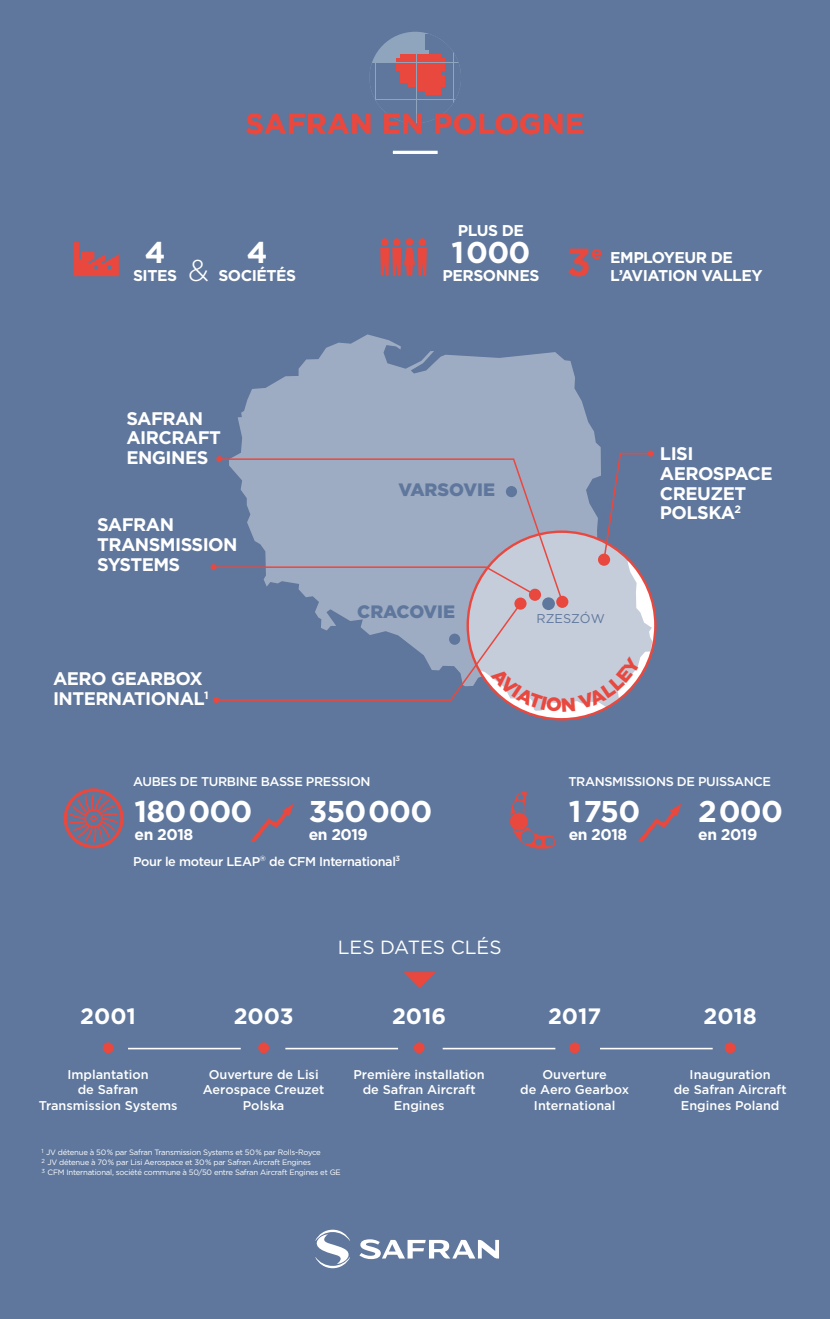
<style>
.page{position:relative;width:830px;height:1319px;background:#fff}
.page>*{position:absolute;margin:0;border:0;box-sizing:border-box;transform-origin:0 0}
.t1{font:700 39px "Gotham";color:#e9483f}
.t2{font:700 30px "Gotham";letter-spacing:-.03em;color:#fff}
.t3{font:300 30px "Gotham";color:#fff}
.t4{font:700 29.1px "Gotham";color:#e9483f}
.t5{font:700 22.2px "Gotham";color:#fff}
.t6{font:19.05px "Gotham";color:#fff}
.t7{font:700 18.45px "Gotham";color:#e9483f}
.t8{font:700 18.15px/19.6px "Gotham";letter-spacing:-.03em;color:#fff}
.t9{font:900 18px "Gotham";color:#5f779c}
.t10{font:700 15.6px "Gotham";letter-spacing:-.03em;color:#fff}
.t11{font:500 12.75px/15.3px "Gotham";color:#fff;text-align:center}
.t12{font:500 12.75px "Gotham";letter-spacing:-.03em;color:#fff}
.t13{font:12.75px "Gotham";color:#5f779c}
.t14{font:7.8px/9.9px "Gotham";letter-spacing:-.03em;color:#fff}
</style>
<div class="page">
<div style="left:0;top:0;width:829px;height:1318px;background:#5f779c"></div>
<svg style="left:238px;top:334px;width:363px;height:116px;fill:#9eacc3"></svg>
<svg style="left:359px;top:1239px;width:140px;height:19px"></svg>
<svg style="left:315px;top:1229px;width:35px;height:38px"></svg>
<svg style="left:369px;top:32px;width:92px;height:91px"></svg>
<hr style="left:392px;top:151px;width:45px;height:3px;background:#fff">
<div style="left:103px;top:1042px;width:10px;height:11px;background:#e9483f;border-radius:50%"></div>
<div style="left:258px;top:1042px;width:11px;height:11px;background:#e9483f;border-radius:50%"></div>
<div style="left:413px;top:1042px;width:11px;height:11px;background:#e9483f;border-radius:50%"></div>
<div style="left:569px;top:1042px;width:10px;height:11px;background:#e9483f;border-radius:50%"></div>
<div style="left:724px;top:1042px;width:11px;height:11px;background:#e9483f;border-radius:50%"></div>
<hr style="left:128px;top:1047px;width:113px;height:2px;background:#fff">
<hr style="left:285px;top:1047px;width:113px;height:2px;background:#fff">
<hr style="left:442px;top:1047px;width:113px;height:2px;background:#fff">
<hr style="left:599px;top:1047px;width:113px;height:2px;background:#fff">
<svg style="left:404px;top:972px;width:31px;height:15px"></svg>
<div style="left:405px;top:238px;width:8px;height:8px;background:#e9483f;border-radius:50%"></div>
<div style="left:393px;top:238px;width:7px;height:8px;background:#e9483f;border-radius:50%"></div>
<div style="left:381px;top:238px;width:7px;height:8px;background:#e9483f;border-radius:50%"></div>
<div style="left:418px;top:238px;width:8px;height:8px;background:#e9483f;border-radius:50%"></div>
<svg style="left:380px;top:247px;width:46px;height:29px"></svg>
<svg style="left:73px;top:242px;width:46px;height:34px"></svg>
<svg style="left:64px;top:788px;width:60px;height:60px"></svg>
<svg style="left:509px;top:791px;width:46px;height:57px"></svg>
<svg style="left:250px;top:804px;width:43px;height:37px"></svg>
<svg style="left:638px;top:804px;width:43px;height:37px"></svg>
<svg style="left:210px;top:450px;width:443px;height:262px"></svg>
<h3 class="t4" style="left:245px;top:107px;width:340px">SAFRAN EN POLOGNE</h3>
<h2 class="t2" style="left:145px;top:235px;width:22px">4</h2>
<p class="t10" style="left:133px;top:267px;width:45px">SITES</p>
<h2 class="t3" style="left:188px;top:254px;width:22px">&amp;</h2>
<h2 class="t2" style="left:247px;top:235px;width:22px">4</h2>
<p class="t10" style="left:218px;top:267px;width:79px">SOCIÉTÉS</p>
<p class="t10" style="left:457px;top:222px;width:68px">PLUS DE</p>
<h2 class="t2" style="left:451px;top:235px;width:80px">1000</h2>
<p class="t10" style="left:442px;top:267px;width:98px">PERSONNES</p>
<h1 class="t1" style="left:566px;top:240px;width:26px">3</h1>
<h3 class="t7" style="left:591px;top:242px;width:13px">e</h3>
<p class="t10" style="left:610px;top:248px;width:124px">EMPLOYEUR DE</p>
<p class="t10" style="left:610px;top:267px;width:154px">L’AVIATION VALLEY</p>
<h3 class="t8" style="left:126px;top:408px;width:96px">SAFRAN<br>AIRCRAFT<br>ENGINES</h3>
<h3 class="t8" style="left:97px;top:514px;width:142px">SAFRAN<br>TRANSMISSION<br>SYSTEMS</h3>
<h3 class="t9" style="left:398px;top:478px;width:98px">VARSOVIE</h3>
<h3 class="t8" style="left:659px;top:443px;width:114px">LISI<br>AEROSPACE<br>CREUZET<br>POLSKA<sup>2</sup></h3>
<h3 class="t8" style="left:53px;top:668px;width:157px">AERO GEARBOX<br>INTERNATIONAL<sup>1</sup></h3>
<h3 class="t9" style="left:357px;top:600px;width:99px">CRACOVIE</h3>
<p class="t13" style="left:536px;top:611px;width:70px">RZESZÓW</p>
<p class="t12" style="left:133px;top:774px;width:239px">AUBES DE TURBINE BASSE PRESSION</p>
<p class="t12" style="left:568px;top:774px;width:204px">TRANSMISSIONS DE PUISSANCE</p>
<h2 class="t2" style="left:134px;top:793px;width:119px">180000</h2>
<p class="t10" style="left:134px;top:825px;width:60px">en 2018</p>
<h2 class="t2" style="left:308px;top:793px;width:125px">350000</h2>
<p class="t10" style="left:308px;top:825px;width:61px">en 2019</p>
<h2 class="t2" style="left:568px;top:793px;width:73px">1750</h2>
<p class="t10" style="left:568px;top:825px;width:60px">en 2018</p>
<h2 class="t2" style="left:698px;top:793px;width:86px">2000</h2>
<p class="t10" style="left:698px;top:825px;width:61px">en 2019</p>
<p class="t12" style="left:133px;top:853px;width:268px">Pour le moteur LEAP<sup>®</sup> de CFM International<sup>3</sup></p>
<h3 class="t6" style="left:337px;top:936px;width:165px">LES DATES CLÉS</h3>
<h3 class="t5" style="left:80px;top:1002px;width:57px">2001</h3>
<h3 class="t5" style="left:233px;top:1002px;width:61px">2003</h3>
<h3 class="t5" style="left:392px;top:1002px;width:56px">2016</h3>
<h3 class="t5" style="left:548px;top:1002px;width:55px">2017</h3>
<h3 class="t5" style="left:703px;top:1002px;width:55px">2018</h3>
<p class="t11" style="left:39px;top:1066px;width:140px">Implantation<br>de Safran<br>Transmission Systems</p>
<p class="t11" style="left:203px;top:1066px;width:123px">Ouverture de Lisi<br>Aerospace Creuzet<br>Polska</p>
<p class="t11" style="left:353px;top:1066px;width:133px">Première installation de Safran Aircraft<br>Engines</p>
<p class="t11" style="left:520px;top:1066px;width:110px">Ouverture<br>de Aero Gearbox<br>International</p>
<p class="t11" style="left:673px;top:1066px;width:114px">Inauguration<br>de Safran Aircraft<br>Engines Poland</p>
<p class="t14" style="left:41px;top:1146px;width:300px"><sup>1</sup> JV détenue à 50% par Safran Transmission Systems et 50% par Rolls-Royce<br><sup>2</sup> JV détenue à 70% par Lisi Aerospace et 30% par Safran Aircraft Engines<br><sup>3</sup> CFM International, société commune à 50/50 entre Safran Aircraft Engines et GE</p>
</div>
